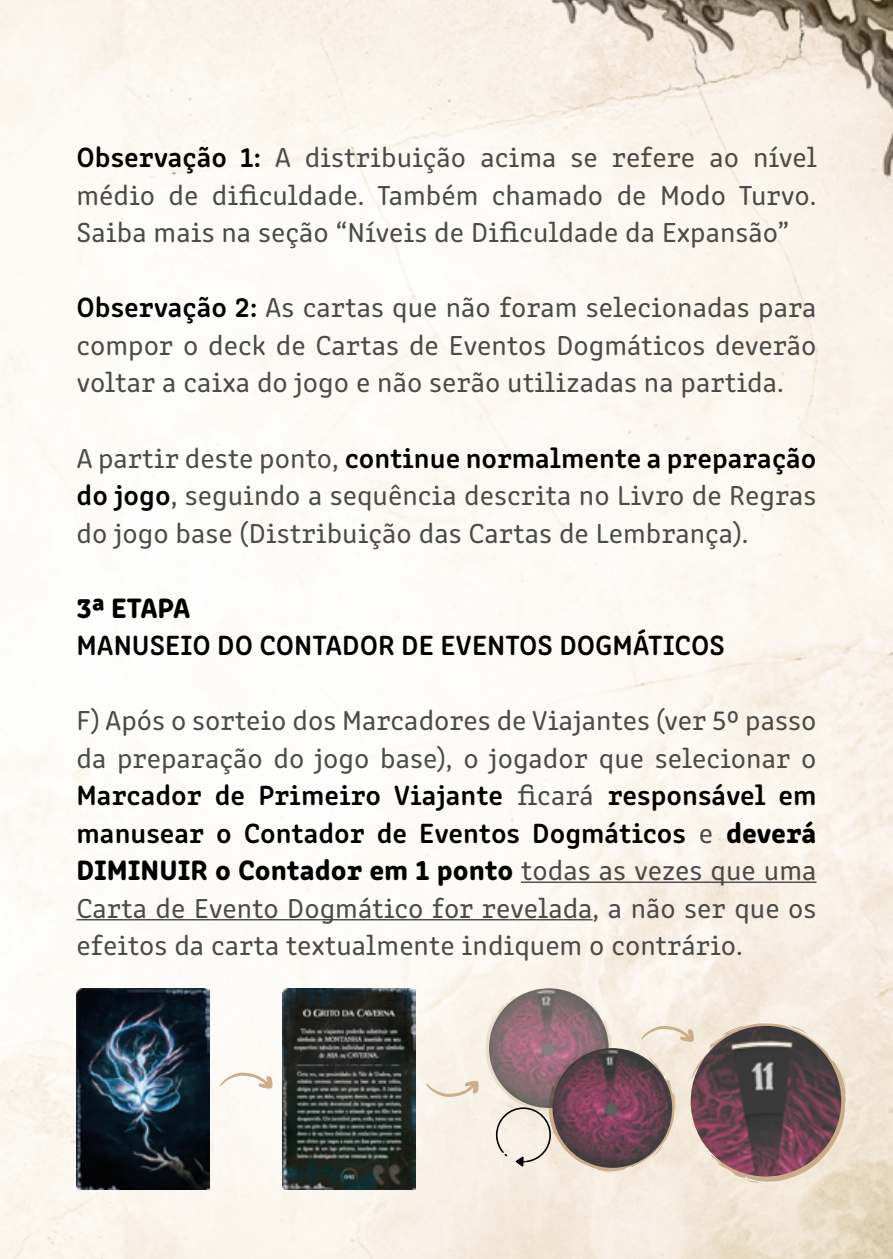
<style>
.page{position:relative;width:893px;height:1259px;background:#fff}
.page>*{position:absolute;margin:0;border:0;box-sizing:border-box;transform-origin:0 0}
.t1{font:28.5px/37.5px "Clone Rounded";color:#4a4a49;text-align:justify}
.t2{font:28.5px "Clone Rounded Eb";color:#000}
.t3{font:600 28.5px "Clone Rounded";color:#000}
.s1{font-weight:600;color:#000}
.s2{font-family:"Clone Rounded Eb";color:#000}
.s3{font-family:"Clone Rounded";color:#4a4a49}
</style>
<div class="page">
<img style="left:0;top:0;width:476px;height:1259px">
<img style="left:476px;top:0;width:417px;height:1259px">
<hr style="left:521px;top:881px;width:295px;height:2px;background:#4a4a49">
<hr style="left:77px;top:919px;width:516px;height:1px;background:#4a4a49">
<img style="left:77px;top:988px;width:133px;height:201px">
<img style="left:283px;top:988px;width:133px;height:201px">
<svg style="left:220px;top:1072px;width:53px;height:17px"></svg>
<svg style="left:426px;top:1080px;width:53px;height:17px"></svg>
<svg style="left:485px;top:988px;width:361px;height:194px;background:#eee4d5"></svg>
<img style="left:489px;top:988px;width:120px;height:120px;border-radius:60px">
<img style="left:691px;top:1026px;width:150px;height:150px;border-radius:75px">
<img style="left:552px;top:1048px;width:120px;height:119px;border-radius:60px">
<p class="t1" style="left:77px;top:137px;width:742px"><span class="s1">Observação 1:</span> A distribuição acima se refere ao nível médio de dificuldade. Também chamado de Modo Turvo.<br>Saiba mais na seção “Níveis de Dificuldade da Expansão”</p>
<p class="t1" style="left:77px;top:287px;width:741px"><span class="s1">Observação 2:</span> As cartas que não foram selecionadas para compor o deck de Cartas de Eventos Dogmáticos deverão voltar a caixa do jogo e não serão utilizadas na partida.</p>
<p class="t1" style="left:77px;top:437px;width:741px">A partir deste ponto, <span class="s1">continue normalmente a preparação do jogo</span>, seguindo a sequência descrita no Livro de Regras do jogo base (Distribuição das Cartas de Lembrança).</p>
<p class="t2" style="left:77px;top:584px;width:115px">3ª ETAPA</p>
<p class="t3" style="left:77px;top:623px;width:650px">MANUSEIO DO CONTADOR DE EVENTOS DOGMÁTICOS</p>
<p class="t1" style="left:77px;top:699px;width:741px">F) Após o sorteio dos Marcadores de Viajantes (ver 5º passo da preparação do jogo base), o jogador que selecionar o <span class="s1">Marcador de Primeiro Viajante</span> ficará <span class="s1">responsável em manusear o Contador de Eventos Dogmáticos</span> e <span class="s2">deverá</span></p>
<p class="t2" style="left:77px;top:847px;width:741px">DIMINUIR o Contador em 1 ponto <span class="s3">todas as vezes que uma</span></p>
<p class="t1" style="left:77px;top:887px;width:741px">Carta de Evento Dogmático for revelada, a não ser que os efeitos da carta textualmente indiquem o contrário.</p>
</div>
